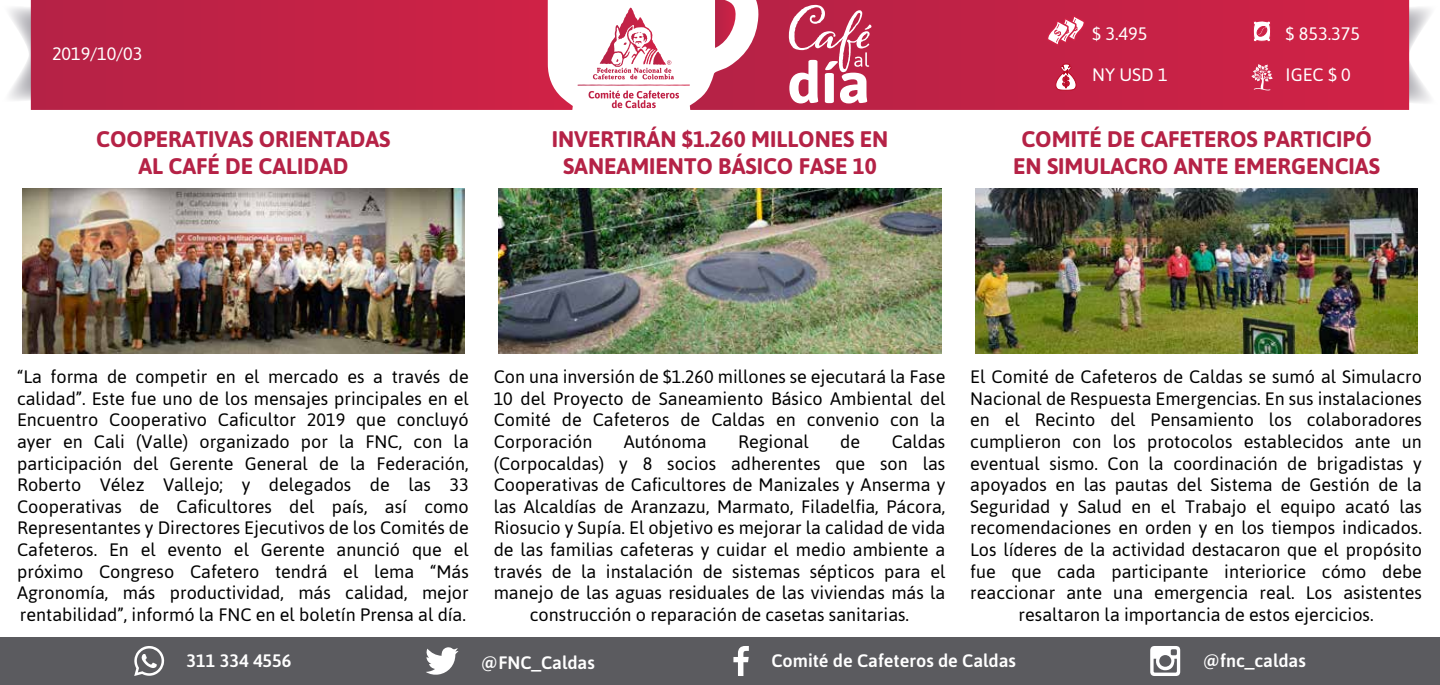
<style>
.page{position:relative;width:1440px;height:685px;background:#fff}
.page>*{position:absolute;margin:0;border:0;box-sizing:border-box;transform-origin:0 0}
.t1{font:700 22.5px/27px "Asap";color:#b52246;text-align:center}
.t2{font:18px/21.6px "Asap";color:#000;text-align:justify}
.t3{font:500 18px "Asap";color:#fff}
.t4{font:18px "Asap";color:#fff}
</style>
<div class="page">
<svg style="left:9px;top:4px;width:22px;height:99px"></svg>
<svg style="left:1409px;top:4px;width:22px;height:101px"></svg>
<svg style="left:31px;top:0;width:542px;height:110px;background:#c42a4d"></svg>
<svg style="left:690px;top:0;width:719px;height:110px;background:#c82f51"></svg>
<svg style="left:577px;top:8px;width:113px;height:100px"></svg>
<div style="left:0;top:636px;width:1440px;height:48px;background:#5b5b5f"></div>
<svg style="left:426px;top:647px;width:32px;height:27px"></svg>
<svg style="left:733px;top:646px;width:16px;height:29px"></svg>
<svg style="left:1150px;top:646px;width:30px;height:29px"></svg>
<svg style="left:134px;top:646px;width:30px;height:29px"></svg>
<svg style="left:789px;top:5px;width:82px;height:98px"></svg>
<img style="left:499px;top:188px;width:442px;height:165px">
<img style="left:975px;top:188px;width:443px;height:165px">
<img style="left:22px;top:188px;width:443px;height:165px">
<svg style="left:1253px;top:20px;width:18px;height:22px"></svg>
<svg style="left:1055px;top:64px;width:21px;height:28px"></svg>
<svg style="left:1047px;top:15px;width:38px;height:31px"></svg>
<svg style="left:1251px;top:64px;width:22px;height:26px"></svg>
<p class="t4" style="left:52px;top:42px;width:92px">2019/10/03</p>
<p class="t1" style="left:96px;top:125px;width:296px">COOPERATIVAS ORIENTADAS<br>AL CAFÉ DE CALIDAD</p>
<p class="t4" style="left:1092px;top:22px;width:57px">$ 3.495</p>
<p class="t4" style="left:1092px;top:62px;width:77px">NY USD 1</p>
<p class="t4" style="left:1286px;top:22px;width:76px">$ 853.375</p>
<p class="t4" style="left:1286px;top:62px;width:67px">IGEC $ 0</p>
<p class="t1" style="left:552px;top:125px;width:338px">INVERTIRÁN $1.260 MILLONES EN<br>SANEAMIENTO BÁSICO FASE 10</p>
<p class="t1" style="left:1013px;top:125px;width:368px">COMITÉ DE CAFETEROS PARTICIPÓ<br>EN SIMULACRO ANTE EMERGENCIAS</p>
<p class="t2" style="left:17px;top:365px;width:453px">“La forma de competir en el mercado es a través de calidad”. Este fue uno de los mensajes principales en el Encuentro Cooperativo Caficultor 2019 que concluyó ayer en Cali (Valle) organizado por la FNC, con la participación del Gerente General de la Federación, Roberto Vélez Vallejo; y delegados de las 33<br>Cooperativas de Caficultores del país, así como Representantes y Directores Ejecutivos de los Comités de Cafeteros. En el evento el Gerente anunció que el próximo Congreso Cafetero tendrá el lema “Más Agronomía, más productividad, más calidad, mejor rentabilidad”, informó la FNC en el boletín Prensa al día.</p>
<p class="t2" style="left:494px;top:365px;width:453px">Con una inversión de $1.260 millones se ejecutará la Fase 10 del Proyecto de Saneamiento Básico Ambiental del Comité de Cafeteros de Caldas en convenio con la Corporación</p>
<p class="t2" style="left:624px;top:430px;width:84px">Autónoma</p>
<p class="t2" style="left:738px;top:430px;width:72px">Regional</p>
<p class="t2" style="left:840px;top:430px;width:21px">de</p>
<p class="t2" style="left:892px;top:430px;width:55px">Caldas</p>
<p class="t2" style="left:494px;top:451px;width:453px">(Corpocaldas) y 8 socios adherentes que son las</p>
<p class="t2" style="left:494px;top:473px;width:453px">Cooperativas de Caficultores de Manizales y Anserma y</p>
<p class="t2" style="left:494px;top:494px;width:453px">las Alcaldías de Aranzazu, Marmato, Filadelfia, Pácora,</p>
<p class="t2" style="left:494px;top:516px;width:453px">Riosucio y Supía. El objetivo es mejorar la calidad de vida</p>
<p class="t2" style="left:494px;top:538px;width:453px">de las familias cafeteras y cuidar el medio ambiente a</p>
<p class="t2" style="left:494px;top:559px;width:453px">través de la instalación de sistemas sépticos para el</p>
<p class="t2" style="left:494px;top:581px;width:453px">manejo de las aguas residuales de las viviendas más la</p>
<p class="t2" style="left:530px;top:602px;width:381px">construcción o reparación de casetas sanitarias.</p>
<p class="t2" style="left:970px;top:365px;width:453px;text-align:center">El Comité de Cafeteros de Caldas se sumó al Simulacro Nacional de Respuesta Emergencias. En sus instalaciones en el Recinto del Pensamiento los colaboradores cumplieron con los protocolos establecidos ante un eventual sismo. Con la coordinación de brigadistas y apoyados en las pautas del Sistema de Gestión de la Seguridad y Salud en el Trabajo el equipo acató las recomendaciones en orden y en los tiempos indicados.<br>Los líderes de la actividad destacaron que el propósito fue que cada participante interiorice cómo debe reaccionar ante una emergencia real. Los asistentes resaltaron la importancia de estos ejercicios.</p>
<p class="t3" style="left:187px;top:648px;width:106px">311 334 4556</p>
<p class="t3" style="left:481px;top:650px;width:115px">@FNC_Caldas</p>
<p class="t3" style="left:771px;top:648px;width:246px">Comité de Cafeteros de Caldas</p>
<p class="t3" style="left:1203px;top:647px;width:105px">@fnc_caldas</p>
</div>
